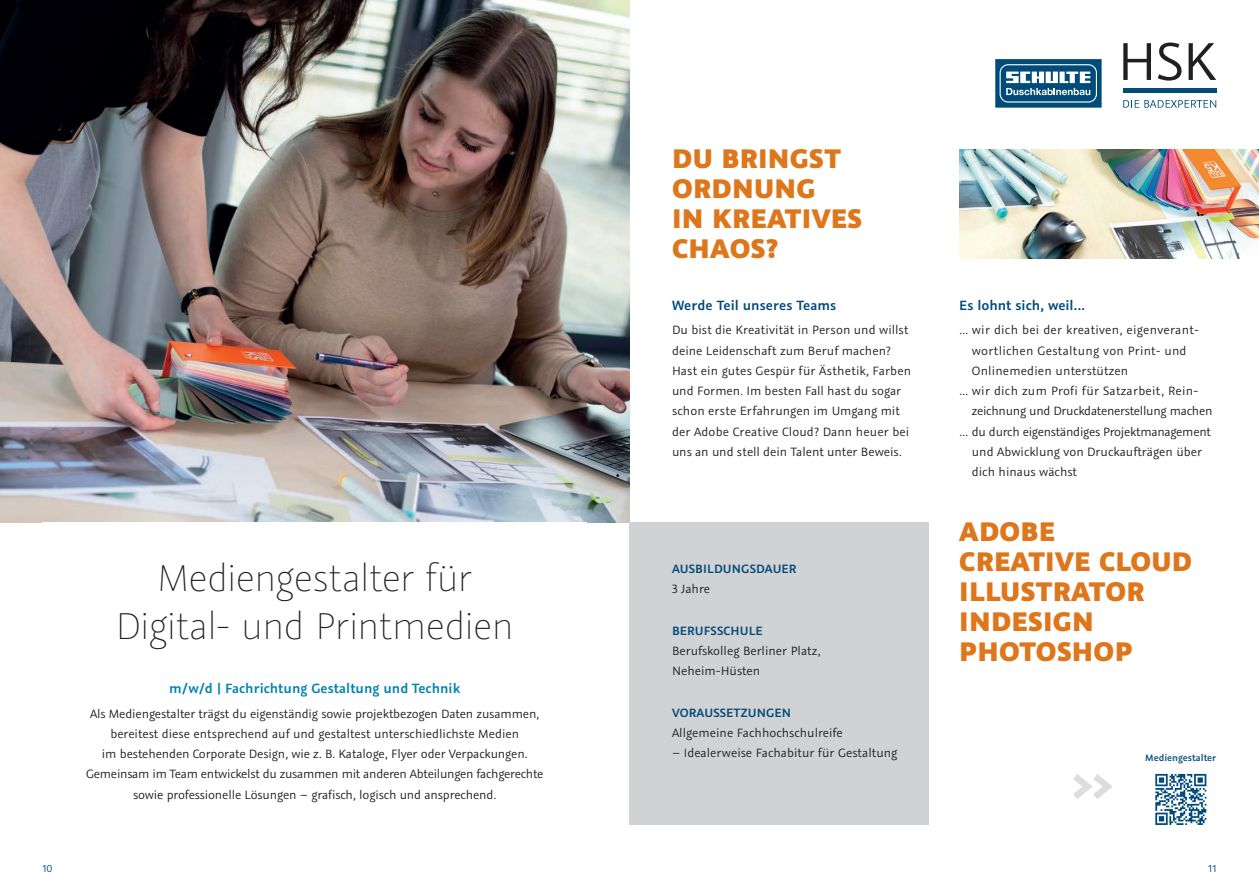
<style>
.page{position:relative;width:1259px;height:893px;background:#fff}
.page>*{position:absolute;margin:0;border:0;box-sizing:border-box;transform-origin:0 0}
.t1{font:200 42px/48px "Graublau Sans";letter-spacing:-.02em;color:#231f20;text-align:center}
.t2{font:800 30px/30px "Graublau Sans";letter-spacing:.01em;color:#de761b}
.t3{font:600 15px "Graublau Sans";letter-spacing:.005em;color:#014b79}
.t4{font:600 15px "Graublau Sans";color:#0082b0}
.t5{font:13.5px/20.2px "Graublau Sans";color:#231f20}
.t6{font:13.5px "Graublau Sans";letter-spacing:.02em;color:#231f20}
.t7{font:13.5px "Graublau Sans";letter-spacing:-.02em;color:#231f20}
.t8{font:600 13.5px "Graublau Sans";letter-spacing:.01em;color:#014b79}
.t9{font:11.25px "Graublau Sans";color:#014b79}
.t10{font:600 10.5px "Graublau Sans";color:#105280}
</style>
<div class="page">
<svg style="left:995px;top:59px;width:106px;height:49px;background:#40779a"></svg>
<svg style="left:1123px;top:43px;width:28px;height:37px"></svg>
<svg style="left:1157px;top:43px;width:24px;height:38px"></svg>
<svg style="left:1188px;top:43px;width:28px;height:37px"></svg>
<hr style="left:1123px;top:88px;width:93px;height:4px;background:#014b79">
<svg style="left:1123px;top:100px;width:93px;height:8px"></svg>
<img style="left:0;top:0;width:629px;height:522px">
<img style="left:959px;top:149px;width:300px;height:109px">
<div style="left:629px;top:522px;width:300px;height:303px;background:#d1d2d4"></div>
<svg style="left:1155px;top:774px;width:51px;height:51px"></svg>
<svg style="left:1073px;top:774px;width:39px;height:25px"></svg>
<h1 class="t1" style="left:115px;top:554px;width:400px">Mediengestalter für<br>Digital- und Printmedien</h1>
<p class="t4" style="left:169px;top:679px;width:292px">m/w/d | Fachrichtung Gestaltung und Technik</p>
<p class="t5" style="left:86px;top:703px;width:459px;text-align:center">Als Mediengestalter trägst du eigenständig sowie projektbezogen Daten zusammen, bereitest diese entsprechend auf und gestaltest unterschiedlichste Medien<br>im bestehenden Corporate Design, wie z. B. Kataloge, Flyer oder Verpackungen.<br>Gemeinsam im Team entwickelst du zusammen mit anderen Abteilungen fachgerechte sowie professionelle Lösungen – grafisch, logisch und ansprechend.</p>
<h2 class="t2" style="left:672px;top:143px;width:191px">DU BRINGST<br>ORDNUNG<br>IN KREATIVES<br>CHAOS?</h2>
<p class="t3" style="left:672px;top:296px;width:166px">Werde Teil unseres Teams</p>
<p class="t5" style="left:672px;top:320px;width:241px">Du bist die Kreativität in Person und willst deine Leidenschaft zum Beruf machen?<br>Hast ein gutes Gespür für Ästhetik, Farben und Formen. Im besten Fall hast du sogar schon erste Erfahrungen im Umgang mit der Adobe Creative Cloud? Dann heuer bei uns an und stell dein Talent unter Beweis.</p>
<p class="t3" style="left:959px;top:296px;width:128px">Es lohnt sich, weil...</p>
<p class="t6" style="left:959px;top:322px;width:241px">... wir dich bei der kreativen, eigenverant-</p>
<p class="t6" style="left:972px;top:342px;width:216px">wortlichen Gestaltung von Print- und</p>
<p class="t5" style="left:972px;top:360px;width:158px">Onlinemedien unterstützen</p>
<p class="t6" style="left:959px;top:383px;width:241px">... wir dich zum Profi für Satzarbeit, Rein-</p>
<p class="t7" style="left:972px;top:403px;width:242px">zeichnung und Druckdatenerstellung machen</p>
<p class="t7" style="left:959px;top:423px;width:253px">... du durch eigenständiges Projektmanagement</p>
<p class="t5" style="left:972px;top:441px;width:232px">und Abwicklung von Druckaufträgen über</p>
<p class="t5" style="left:972px;top:462px;width:107px">dich hinaus wächst</p>
<h2 class="t2" style="left:959px;top:516px;width:234px">ADOBE<br>CREATIVE CLOUD<br>ILLUSTRATOR<br>INDESIGN<br>PHOTOSHOP</h2>
<p class="t8" style="left:672px;top:560px;width:126px">AUSBILDUNGSDAUER</p>
<p class="t5" style="left:672px;top:579px;width:39px">3 Jahre</p>
<p class="t8" style="left:672px;top:622px;width:92px">BERUFSSCHULE</p>
<p class="t5" style="left:672px;top:640px;width:150px">Berufskolleg Berliner Platz,<br>Neheim-Hüsten</p>
<p class="t8" style="left:672px;top:704px;width:121px">VORAUSSETZUNGEN</p>
<p class="t5" style="left:672px;top:722px;width:172px">Allgemeine Fachhochschulreife</p>
<p class="t5" style="left:672px;top:743px;width:227px">– Idealerweise Fachabitur für Gestaltung</p>
<p class="t10" style="left:1145px;top:751px;width:73px">Mediengestalter</p>
<p class="t9" style="left:43px;top:861px;width:12px">10</p>
<p class="t9" style="left:1208px;top:861px;width:10px">11</p>
</div>
